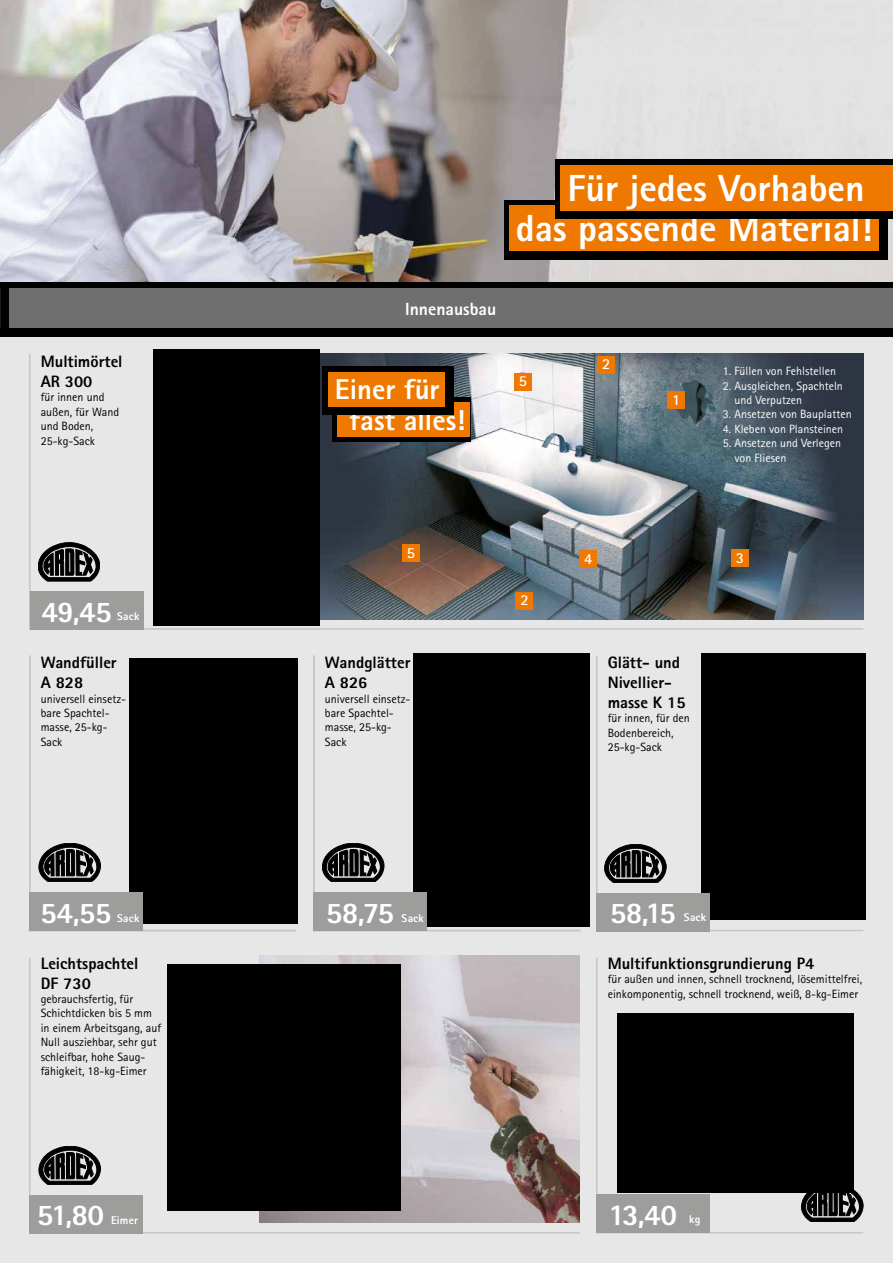
<style>
.page{position:relative;width:893px;height:1263px;background:#e7e7e7}
.page>*{position:absolute;margin:0;border:0;box-sizing:border-box;transform-origin:0 0}
.t1{font:800 37.8px "Rotis Sans Serif";color:#fff}
.t2{font:800 30px "Rotis Sans Serif";letter-spacing:-.025em;color:#fff}
.t3{font:800 28.65px "Rotis Sans Serif";color:#fff}
.t4{font:800 17.7px "Rotis Sans Serif";color:#fff}
.t5{font:800 16.5px/19.8px "Rotis Sans Serif";color:#000}
.t6{font:700 15.3px "Rotis Sans Serif";color:#fff}
.t7{font:12px/14.4px "Rotis Sans Serif";color:#000}
.t8{font:12px/14.4px "Rotis Sans Serif";color:#fff}
.t9{font:800 11.25px "Rotis Sans Serif";letter-spacing:.015em;color:#fff}
</style>
<div class="page">
<img style="left:0;top:0;width:893px;height:282px">
<div style="left:0;top:282px;width:893px;height:54px;background:#000"></div>
<div style="left:0;top:288px;width:893px;height:39px;background:#706f6f"></div>
<hr style="left:29px;top:354px;width:2px;height:276px;background:#c6c6c6">
<hr style="left:30px;top:628px;width:833px;height:2px;background:#c6c6c6">
<hr style="left:29px;top:958px;width:2px;height:275px;background:#c6c6c6">
<hr style="left:30px;top:1232px;width:550px;height:1px;background:#c6c6c6">
<hr style="left:313px;top:655px;width:2px;height:276px;background:#c6c6c6">
<hr style="left:314px;top:930px;width:266px;height:1px;background:#c6c6c6">
<hr style="left:29px;top:655px;width:2px;height:276px;background:#c6c6c6">
<hr style="left:30px;top:930px;width:266px;height:1px;background:#c6c6c6">
<hr style="left:596px;top:655px;width:1px;height:276px;background:#c6c6c6">
<hr style="left:597px;top:930px;width:266px;height:1px;background:#c6c6c6">
<hr style="left:596px;top:958px;width:1px;height:275px;background:#c6c6c6">
<hr style="left:597px;top:1232px;width:266px;height:1px;background:#c6c6c6">
<div style="left:0;top:282px;width:9px;height:54px;background:#000"></div>
<svg style="left:322px;top:843px;width:62px;height:39px"></svg>
<svg style="left:39px;top:843px;width:62px;height:39px"></svg>
<svg style="left:39px;top:1146px;width:62px;height:39px"></svg>
<svg style="left:604px;top:844px;width:62px;height:39px"></svg>
<svg style="left:801px;top:1189px;width:62px;height:33px;background:#3f3f3f"></svg>
<div style="left:129px;top:658px;width:169px;height:266px;background:#000"></div>
<div style="left:413px;top:654px;width:176px;height:273px;background:#000"></div>
<div style="left:701px;top:653px;width:164px;height:266px;background:#000"></div>
<img style="left:319px;top:354px;width:544px;height:265px">
<div style="left:332px;top:397px;width:138px;height:44px;background:#000"></div>
<div style="left:338px;top:403px;width:132px;height:34px;background:#ef7900"></div>
<div style="left:322px;top:367px;width:131px;height:48px;background:#000"></div>
<div style="left:328px;top:372px;width:116px;height:35px;background:#ef7900"></div>
<div style="left:153px;top:349px;width:166px;height:277px;background:#000"></div>
<img style="left:259px;top:956px;width:320px;height:267px">
<div style="left:617px;top:1013px;width:237px;height:179px;background:#000"></div>
<div style="left:167px;top:964px;width:234px;height:246px;background:#000"></div>
<svg style="left:38px;top:542px;width:62px;height:39px"></svg>
<div style="left:504px;top:200px;width:384px;height:59px;background:#000"></div>
<div style="left:509px;top:206px;width:370px;height:45px;background:#ef7900"></div>
<div style="left:555px;top:159px;width:338px;height:60px;background:#000"></div>
<div style="left:561px;top:165px;width:332px;height:45px;background:#ef7900"></div>
<div style="left:668px;top:391px;width:17px;height:17px;background:#ef7900"></div>
<div style="left:598px;top:356px;width:17px;height:17px;background:#ef7900"></div>
<div style="left:516px;top:592px;width:17px;height:17px;background:#ef7900"></div>
<div style="left:580px;top:551px;width:17px;height:17px;background:#ef7900"></div>
<div style="left:731px;top:550px;width:17px;height:17px;background:#ef7900"></div>
<div style="left:514px;top:373px;width:17px;height:17px;background:#ef7900"></div>
<div style="left:403px;top:545px;width:17px;height:17px;background:#ef7900"></div>
<div style="left:30px;top:591px;width:114px;height:39px;background:#9d9d9c"></div>
<div style="left:596px;top:893px;width:114px;height:38px;background:#9d9d9c"></div>
<div style="left:596px;top:1194px;width:114px;height:39px;background:#9d9d9c"></div>
<div style="left:313px;top:892px;width:114px;height:39px;background:#9d9d9c"></div>
<div style="left:29px;top:892px;width:114px;height:39px;background:#9d9d9c"></div>
<div style="left:29px;top:1195px;width:114px;height:38px;background:#9d9d9c"></div>
<h3 class="t5" style="left:41px;top:351px;width:83px">Multimörtel<br>AR 300</h3>
<p class="t7" style="left:41px;top:390px;width:80px">für innen und außen, für Wand und Boden,<br>25-kg-Sack</p>
<h2 class="t2" style="left:41px;top:592px;width:72px">49,45</h2>
<p class="t9" style="left:117px;top:609px;width:24px">Sack</p>
<h3 class="t5" style="left:41px;top:653px;width:78px">Wandfüller<br>A 828</h3>
<p class="t7" style="left:41px;top:691px;width:87px">universell einsetz&shy;bare Spachtel&shy;masse, 25-kg-<br>Sack</p>
<h3 class="t4" style="left:405px;top:297px;width:93px">Innenausbau</h3>
<h3 class="t3" style="left:335px;top:371px;width:106px">Einer für</h3>
<h3 class="t3" style="left:350px;top:402px;width:117px">fast alles!</h3>
<h1 class="t1" style="left:567px;top:164px;width:299px">Für jedes Vorhaben</h1>
<h1 class="t1" style="left:516px;top:205px;width:358px">das passende Material!</h1>
<p class="t6" style="left:519px;top:371px;width:10px">5</p>
<p class="t6" style="left:602px;top:354px;width:10px">2</p>
<p class="t6" style="left:672px;top:390px;width:10px">1</p>
<p class="t8" style="left:723px;top:364px;width:115px">1. Füllen von Fehlstellen</p>
<p class="t8" style="left:734px;top:378px;width:110px;text-indent:-12px">2. Ausgleichen, Spachteln und Verputzen</p>
<p class="t8" style="left:723px;top:407px;width:130px">3. Ansetzen von Bauplatten</p>
<p class="t8" style="left:723px;top:421px;width:122px">4. Kleben von Plansteinen</p>
<p class="t8" style="left:734px;top:436px;width:108px;text-indent:-12px">5. Ansetzen und Verlegen von Fliesen</p>
<p class="t6" style="left:407px;top:543px;width:10px">5</p>
<h3 class="t5" style="left:325px;top:653px;width:87px">Wandglätter<br>A 826</h3>
<p class="t7" style="left:325px;top:691px;width:87px">universell einsetz&shy;bare Spachtel&shy;masse, 25-kg-<br>Sack</p>
<p class="t6" style="left:520px;top:590px;width:10px">2</p>
<p class="t6" style="left:584px;top:549px;width:10px">4</p>
<p class="t6" style="left:736px;top:548px;width:10px">3</p>
<h3 class="t5" style="left:608px;top:653px;width:79px">Glätt- und<br>Nivellier&shy;masse K 15</h3>
<p class="t7" style="left:608px;top:711px;width:84px">für innen, für den<br>Bodenbereich,<br>25-kg-Sack</p>
<h2 class="t2" style="left:40px;top:894px;width:73px">54,55</h2>
<p class="t9" style="left:117px;top:911px;width:24px">Sack</p>
<h2 class="t2" style="left:326px;top:894px;width:70px">58,75</h2>
<p class="t9" style="left:402px;top:911px;width:24px">Sack</p>
<h2 class="t2" style="left:610px;top:894px;width:68px">58,15</h2>
<p class="t9" style="left:684px;top:910px;width:24px">Sack</p>
<h3 class="t5" style="left:41px;top:953px;width:99px">Leichtspachtel<br>DF 730</h3>
<p class="t7" style="left:41px;top:992px;width:122px">gebrauchsfertig, für<br>Schichtdicken bis 5 mm in einem Arbeitsgang, auf<br>Null ausziehbar, sehr gut schleifbar, hohe Saug&shy;fähigkeit, 18-kg-Eimer</p>
<h3 class="t5" style="left:608px;top:953px;width:208px">Multifunktionsgrundierung P4</h3>
<p class="t7" style="left:608px;top:972px;width:256px">für außen und innen, schnell trocknend, lösemittelfrei, einkomponentig, schnell trocknend, weiß, 8-kg-Eimer</p>
<h2 class="t2" style="left:37px;top:1196px;width:69px">51,80</h2>
<p class="t9" style="left:111px;top:1213px;width:29px">Eimer</p>
<h2 class="t2" style="left:608px;top:1196px;width:70px">13,40</h2>
<p class="t9" style="left:689px;top:1212px;width:13px">kg</p>
</div>
